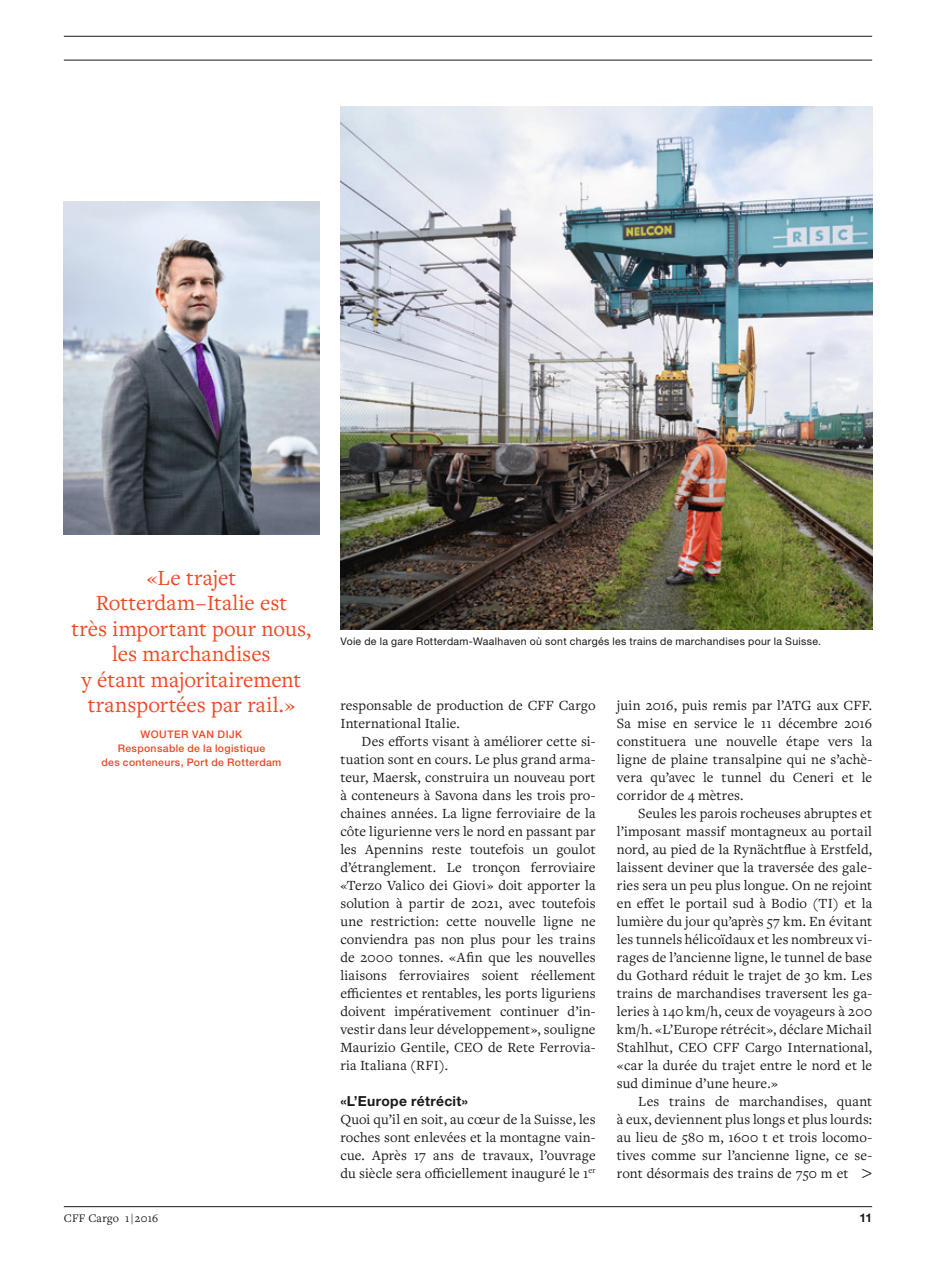
<style>
.page{position:relative;width:936px;height:1263px;background:#fff}
.page>*{position:absolute;margin:0;border:0;box-sizing:border-box;transform-origin:0 0}
.t1{font:22.5px/25.5px "Freight Text Pro";color:#f04723;text-align:center}
.t2{font:300 18px "Helvetica Neue LT Std";color:#1b1917}
.t3{font:14.55px/18px "Freight Text Pro";letter-spacing:.01em;color:#1b1917;text-align:justify}
.t4{font:700 13.8px "Helvetica Neue LT Std";letter-spacing:.02em;color:#1b1917}
.t5{font:12px "Freight Text Pro";letter-spacing:.02em;color:#1b1917}
.t6{font:700 12px "Helvetica Neue LT Std";color:#1b1917}
.t7{font:10.5px "Helvetica Neue LT Std";letter-spacing:.03em;color:#1b1917}
.t8{font:500 10.5px/14.2px "Helvetica Neue LT Std";letter-spacing:.03em;color:#f04723;text-align:center}
</style>
<div class="page">
<hr style="left:64px;top:1206px;width:808px;height:1px;background:#1b1917">
<hr style="left:64px;top:36px;width:808px;height:1px;background:#1b1917">
<hr style="left:64px;top:60px;width:808px;height:1px;background:#1b1917">
<img style="left:340px;top:106px;width:532px;height:523px">
<img style="left:64px;top:201px;width:255px;height:333px">
<h1 class="t1" style="left:71px;top:564px;width:241px">«Le trajet<br>Rotterdam–Italie est<br>très important pour nous, les marchandises<br>y étant majoritairement transportées par rail.»</h1>
<p class="t8" style="left:101px;top:727px;width:181px">WOUTER VAN DIJK<br>Responsable de la logistique<br>des conteneurs, Port de Rotterdam</p>
<p class="t7" style="left:340px;top:635px;width:482px">Voie de la gare Rotterdam-Waalhaven où sont chargés les trains de marchandises pour la Suisse.</p>
<p class="t3" style="left:340px;top:696px;width:257px">responsable de production de CFF Cargo<br>International Italie.</p>
<p class="t3" style="left:340px;top:732px;width:257px;text-indent:21px">Des efforts visant à améliorer cette si&shy;tuation sont en cours. Le plus grand arma&shy;teur, Maersk, construira un nouveau port à conteneurs à Savona dans les trois pro&shy;chaines années. La ligne ferroviaire de la côte ligurienne vers le nord en passant par les Apennins reste toutefois un goulot d’étranglement. Le tronçon ferroviaire «Terzo Valico dei Giovi» doit apporter la solution à partir de 2021, avec toutefois une restriction: cette nouvelle ligne ne conviendra pas non plus pour les trains de 2000 tonnes. «Afin que les nouvelles liaisons ferroviaires soient réellement efficientes et rentables, les ports liguriens doivent impérativement continuer d’in&shy;vestir dans leur développement», souligne Maurizio Gentile, CEO de Rete Ferrovia&shy;ria Italiana (RFI).</p>
<p class="t4" style="left:340px;top:1092px;width:129px">«L’Europe rétrécit»</p>
<p class="t3" style="left:340px;top:1110px;width:257px">Quoi qu’il en soit, au cœur de la Suisse, les roches sont enlevées et la montagne vain&shy;cue. Après 17 ans de travaux, l’ouvrage du siècle sera officiellement inauguré le 1<sup>er</sup></p>
<p class="t3" style="left:617px;top:696px;width:257px">juin 2016, puis remis par l’ATG aux CFF.<br>Sa mise en service le 11 décembre 2016 constituera une nouvelle étape vers la ligne de plaine transalpine qui ne s’achè&shy;vera qu’avec le tunnel du Ceneri et le corridor de 4 mètres.</p>
<p class="t3" style="left:617px;top:804px;width:257px;text-indent:21px">Seules les parois rocheuses abruptes et l’imposant massif montagneux au portail nord, au pied de la Rynächtflue à Erstfeld, laissent deviner que la traversée des gale&shy;ries sera un peu plus longue. On ne rejoint en effet le portail sud à Bodio (TI) et la lumière du jour qu’après 57 km. En évitant les tunnels hélicoïdaux et les nombreux vi&shy;rages de l’ancienne ligne, le tunnel de base du Gothard réduit le trajet de 30 km. Les trains de marchandises traversent les ga&shy;leries à 140 km/h, ceux de voyageurs à 200 km/h. «L’Europe rétrécit», déclare Michail Stahlhut, CEO CFF Cargo International, «car la durée du trajet entre le nord et le sud diminue d’une heure.»</p>
<p class="t3" style="left:617px;top:1092px;width:257px;text-indent:21px">Les trains de marchandises, quant à eux, deviennent plus longs et plus lourds: au lieu de 580 m, 1600 t et trois locomo&shy;tives comme sur l’ancienne ligne, ce se&shy;ront désormais des trains de 750 m et</p>
<p class="t2" style="left:861px;top:1160px;width:12px">&gt;</p>
<p class="t5" style="left:64px;top:1210px;width:96px">CFF Cargo 1 | 2016</p>
<p class="t6" style="left:859px;top:1210px;width:14px">11</p>
</div>
